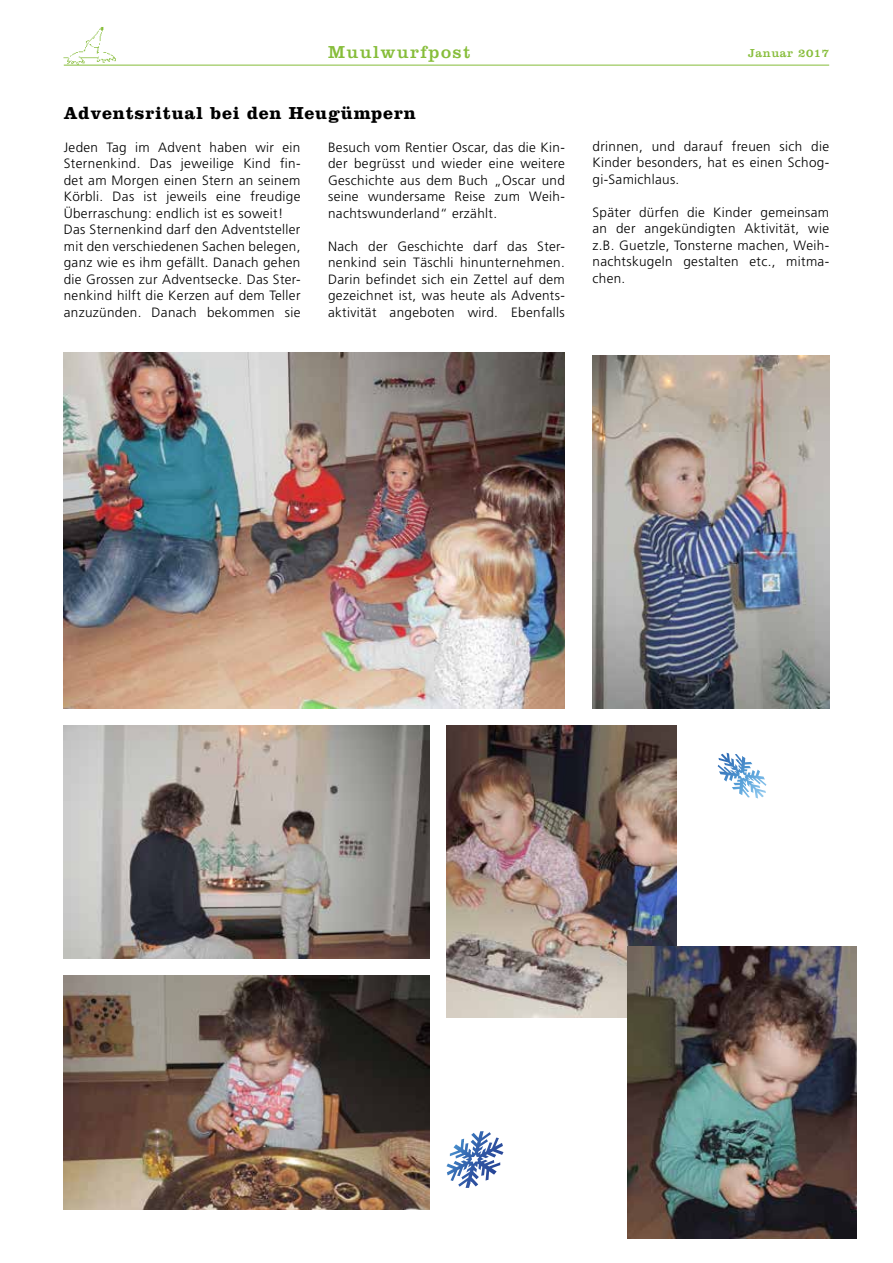
<style>
.page{position:relative;width:893px;height:1263px;background:#fff}
.page>*{position:absolute;margin:0;border:0;box-sizing:border-box;transform-origin:0 0}
.t1{font:700 18px "Clarendon";letter-spacing:.045em;color:#000}
.t2{font:18px "Clarendon";letter-spacing:.075em;color:#86bd39}
.t3{font:300 13.5px/16.5px "Frutiger";letter-spacing:.025em;color:#000;text-align:justify}
.t4{font:12px "Clarendon";letter-spacing:.05em;color:#86bd39}
</style>
<div class="page">
<img style="left:64px;top:27px;width:57px;height:38px">
<hr style="left:64px;top:65px;width:765px;height:1px;background:#86bd39">
<img style="left:64px;top:725px;width:365px;height:234px">
<img style="left:64px;top:353px;width:501px;height:355px">
<img style="left:64px;top:976px;width:365px;height:234px">
<img style="left:592px;top:356px;width:237px;height:352px">
<img style="left:446px;top:725px;width:230px;height:292px">
<img style="left:627px;top:947px;width:230px;height:291px">
<svg style="left:446px;top:1131px;width:57px;height:57px"></svg>
<svg style="left:718px;top:753px;width:48px;height:45px"></svg>
<h1 class="t2" style="left:328px;top:41px;width:143px">Muulwurfpost</h1>
<p class="t4" style="left:748px;top:46px;width:83px">Januar 2017</p>
<h1 class="t1" style="left:64px;top:102px;width:354px">Adventsritual bei den Heugümpern</h1>
<p class="t3" style="left:64px;top:139px;width:238px;text-align:left">Jeden Tag im Advent haben wir ein Sternenkind. Das jeweilige Kind fin&shy;det am Morgen einen Stern an seinem Körbli. Das ist jeweils eine freudige Überraschung: endlich ist es soweit!<br>Das Sternenkind darf den Adventsteller mit den verschiedenen Sachen belegen, ganz wie es ihm gefällt. Danach gehen die Grossen zur Adventsecke. Das Ster&shy;nenkind hilft die Kerzen auf dem Teller anzuzünden. Danach bekommen sie</p>
<p class="t3" style="left:328px;top:139px;width:238px">Besuch vom Rentier Oscar, das die Kin&shy;der begrüsst und wieder eine weitere Geschichte aus dem Buch „Oscar und seine wundersame Reise zum Weih&shy;nachtswunderland“ erzählt.</p>
<p class="t3" style="left:328px;top:238px;width:238px">Nach der Geschichte darf das Ster&shy;nenkind sein Täschli hinunternehmen.<br>Darin befindet sich ein Zettel auf dem gezeichnet ist, was heute als Advents&shy;aktivität angeboten wird. Ebenfalls</p>
<p class="t3" style="left:592px;top:138px;width:238px">drinnen, und darauf freuen sich die Kinder besonders, hat es einen Schog&shy;gi-Samichlaus.</p>
<p class="t3" style="left:592px;top:204px;width:238px">Später dürfen die Kinder gemeinsam an der angekündigten Aktivität, wie z.B. Guetzle, Tonsterne machen, Weih&shy;nachtskugeln gestalten etc., mitma&shy;chen.</p>
</div>
